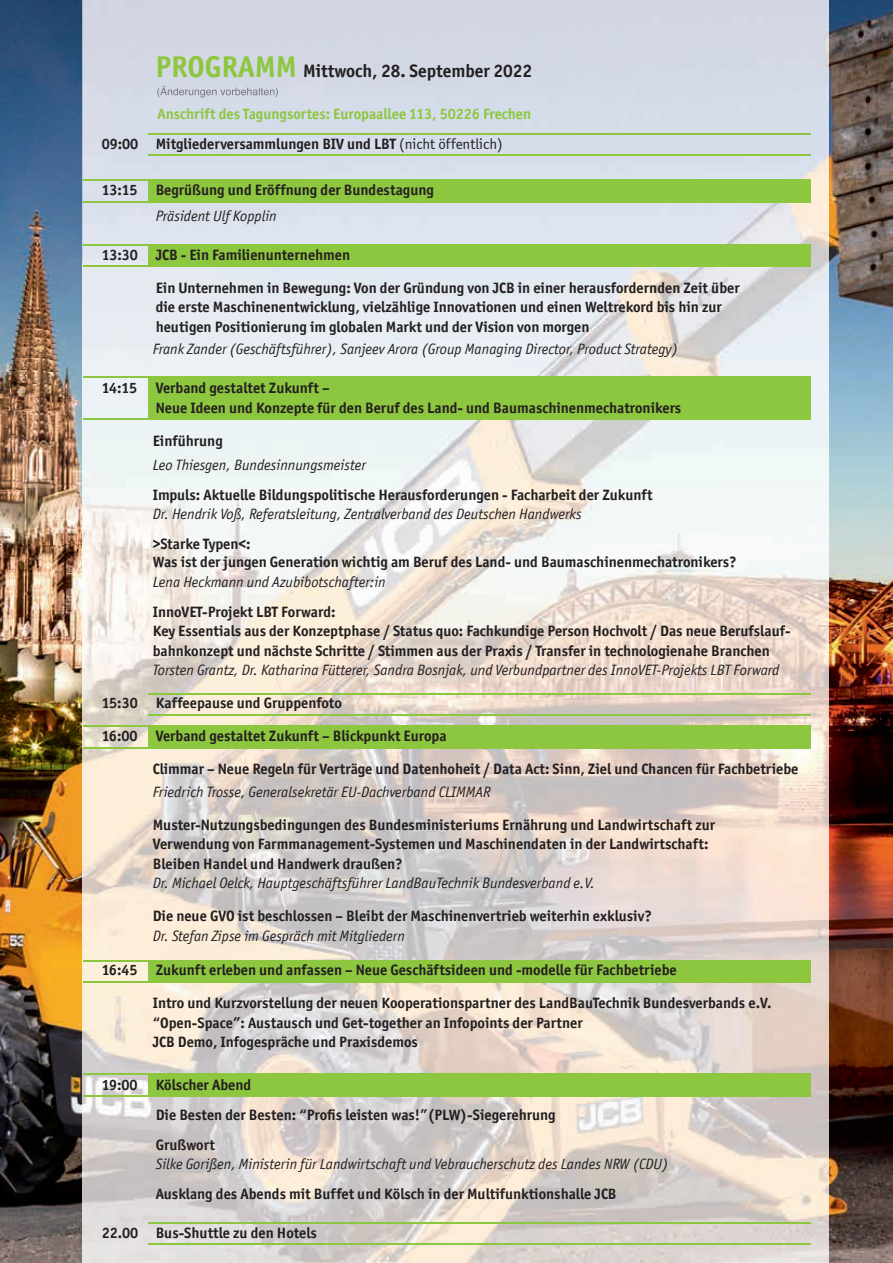
<style>
.page{position:relative;width:893px;height:1263px;background:#fff}
.page>*{position:absolute;margin:0;border:0;box-sizing:border-box;transform-origin:0 0}
.t1{font:700 18px "Officina San ITC";color:#231f20}
.t2{font:700 15px/19.5px "Officina San ITC";color:#231f20}
.t3{font:italic 15px "Officina San ITC";color:#231f20}
.t4{font:700 15px "Officina San ITC";color:#8dc63f}
.s1{font-size:30px;color:#8dc63f}
.s2{font-family:"Officina Sans OSITCTT Book";font-weight:400}
</style>
<div class="page">
<img style="left:0;top:0;width:893px;height:1263px">
<img style="left:83px;top:0;width:746px;height:1263px">
<img style="left:157px;top:86px;width:121px;height:12px">
<hr style="left:148px;top:155px;width:662px;height:1px;background:#8dc63f">
<hr style="left:148px;top:133px;width:662px;height:1px;background:#8dc63f">
<hr style="left:148px;top:715px;width:662px;height:1px;background:#8dc63f">
<hr style="left:148px;top:693px;width:662px;height:1px;background:#8dc63f">
<hr style="left:148px;top:1244px;width:662px;height:1px;background:#8dc63f">
<hr style="left:148px;top:1222px;width:662px;height:1px;background:#8dc63f">
<hr style="left:83px;top:201px;width:727px;height:1px;background:#8dc63f">
<hr style="left:83px;top:179px;width:727px;height:2px;background:#8dc63f">
<div style="left:148px;top:179px;width:662px;height:23px;background:#8dc63f"></div>
<hr style="left:83px;top:266px;width:727px;height:1px;background:#8dc63f">
<hr style="left:83px;top:244px;width:727px;height:1px;background:#8dc63f">
<div style="left:148px;top:244px;width:662px;height:23px;background:#8dc63f"></div>
<hr style="left:83px;top:418px;width:727px;height:1px;background:#8dc63f">
<hr style="left:83px;top:376px;width:727px;height:2px;background:#8dc63f">
<div style="left:148px;top:376px;width:662px;height:44px;background:#8dc63f"></div>
<hr style="left:83px;top:747px;width:727px;height:1px;background:#8dc63f">
<hr style="left:83px;top:726px;width:727px;height:1px;background:#8dc63f">
<div style="left:148px;top:726px;width:662px;height:22px;background:#8dc63f"></div>
<hr style="left:83px;top:981px;width:727px;height:2px;background:#8dc63f">
<hr style="left:83px;top:960px;width:727px;height:1px;background:#8dc63f">
<div style="left:148px;top:960px;width:662px;height:23px;background:#8dc63f"></div>
<hr style="left:83px;top:1095px;width:727px;height:1px;background:#8dc63f">
<hr style="left:83px;top:1074px;width:727px;height:1px;background:#8dc63f">
<div style="left:148px;top:1074px;width:662px;height:22px;background:#8dc63f"></div>
<p class="t1" style="left:156px;top:60px;width:378px"><span class="s1">PROGRAMM</span> Mittwoch, 28. September 2022</p>
<p class="t4" style="left:157px;top:105px;width:375px">Anschrift des Tagungsortes: Europaallee 113, 50226 Frechen</p>
<p class="t2" style="left:102px;top:134px;width:402px">09:00 Mitgliederversammlungen BIV und LBT <span class="s2">(nicht öffentlich)</span></p>
<p class="t2" style="left:102px;top:180px;width:334px">13:15 Begrüßung und Eröffnung der Bundestagung</p>
<p class="t3" style="left:156px;top:207px;width:123px">Präsident Ulf Kopplin</p>
<p class="t2" style="left:102px;top:245px;width:250px">13:30 JCB - Ein Familienunternehmen</p>
<p class="t2" style="left:156px;top:278px;width:585px">Ein Unternehmen in Bewegung: Von der Gründung von JCB in einer herausfordernden Zeit über die erste Maschinenentwicklung, vielzählige Innovationen und einen Weltrekord bis hin zur heutigen Positionierung im globalen Markt und der Vision von morgen</p>
<p class="t3" style="left:153px;top:341px;width:527px">Frank Zander (Geschäftsführer), Sanjeev Arora (Group Managing Director, Product Strategy)</p>
<p class="t2" style="left:156px;top:378px;width:527px;text-indent:-54px">14:15 Verband gestaltet Zukunft –<br>Neue Ideen und Konzepte für den Beruf des Land- und Baumaschinenmechatronikers</p>
<p class="t2" style="left:153px;top:431px;width:72px">Einführung</p>
<p class="t3" style="left:153px;top:456px;width:215px">Leo Thiesgen, Bundesinnungsmeister</p>
<p class="t2" style="left:153px;top:485px;width:501px">Impuls: Aktuelle Bildungspolitische Herausforderungen - Facharbeit der Zukunft</p>
<p class="t3" style="left:153px;top:506px;width:431px">Dr. Hendrik Voß, Referatsleitung, Zentralverband des Deutschen Handwerks</p>
<p class="t2" style="left:153px;top:535px;width:585px;line-height:18px">&gt;Starke Typen&lt;:<br>Was ist der jungen Generation wichtig am Beruf des Land- und Baumaschinenmechatronikers?</p>
<p class="t3" style="left:153px;top:573px;width:235px">Lena Heckmann und Azubibotschafter:in</p>
<p class="t2" style="left:153px;top:602px;width:639px">InnoVET-Projekt LBT Forward:<br>Key Essentials aus der Konzeptphase / Status quo: Fachkundige Person Hochvolt / Das neue Berufslauf&shy;bahnkonzept und nächste Schritte / Stimmen aus der Praxis / Transfer in technologienahe Branchen</p>
<p class="t3" style="left:153px;top:662px;width:628px">Torsten Grantz, Dr. Katharina Fütterer, Sandra Bosnjak, und Verbundpartner des InnoVET-Projekts LBT Forward</p>
<p class="t2" style="left:102px;top:693px;width:242px">15:30 Kaffeepause und Gruppenfoto</p>
<p class="t2" style="left:102px;top:726px;width:346px">16:00 Verband gestaltet Zukunft – Blickpunkt Europa</p>
<p class="t2" style="left:153px;top:759px;width:647px">Climmar – Neue Regeln für Verträge und Datenhoheit / Data Act: Sinn, Ziel und Chancen für Fachbetriebe</p>
<p class="t3" style="left:153px;top:783px;width:339px">Friedrich Trosse, Generalsekretär EU-Dachverband CLIMMAR</p>
<p class="t2" style="left:153px;top:815px;width:564px">Muster-Nutzungsbedingungen des Bundesministeriums Ernährung und Landwirtschaft zur<br>Verwendung von Farmmanagement-Systemen und Maschinendaten in der Landwirtschaft:<br>Bleiben Handel und Handwerk draußen?</p>
<p class="t3" style="left:153px;top:875px;width:444px">Dr. Michael Oelck, Hauptgeschäftsführer LandBauTechnik Bundesverband e.V.</p>
<p class="t2" style="left:153px;top:906px;width:501px">Die neue GVO ist beschlossen – Bleibt der Maschinenvertrieb weiterhin exklusiv?</p>
<p class="t3" style="left:153px;top:927px;width:254px">Dr. Stefan Zipse im Gespräch mit Mitgliedern</p>
<p class="t2" style="left:102px;top:960px;width:576px">16:45 Zukunft erleben und anfassen – Neue Geschäftsideen und -modelle für Fachbetriebe</p>
<p class="t2" style="left:153px;top:993px;width:620px">Intro und Kurzvorstellung der neuen Kooperationspartner des LandBauTechnik Bundesverbands e.V. “Open-Space”: Austausch und Get-together an Infopoints der Partner<br>JCB Demo, Infogespräche und Praxisdemos</p>
<p class="t2" style="left:156px;top:1069px;width:402px;line-height:30px;text-indent:-54px">19:00 Kölscher Abend<br>Die Besten der Besten: “Profis leisten was!”(PLW)-Siegerehrung<br>Grußwort</p>
<p class="t3" style="left:156px;top:1155px;width:514px">Silke Gorißen, Ministerin für Landwirtschaft und Vebraucherschutz des Landes NRW (CDU)</p>
<p class="t2" style="left:156px;top:1184px;width:462px">Ausklang des Abends mit Buffet und Kölsch in der Multifunktionshalle JCB</p>
<p class="t2" style="left:102px;top:1223px;width:217px">22.00 Bus-Shuttle zu den Hotels</p>
</div>
